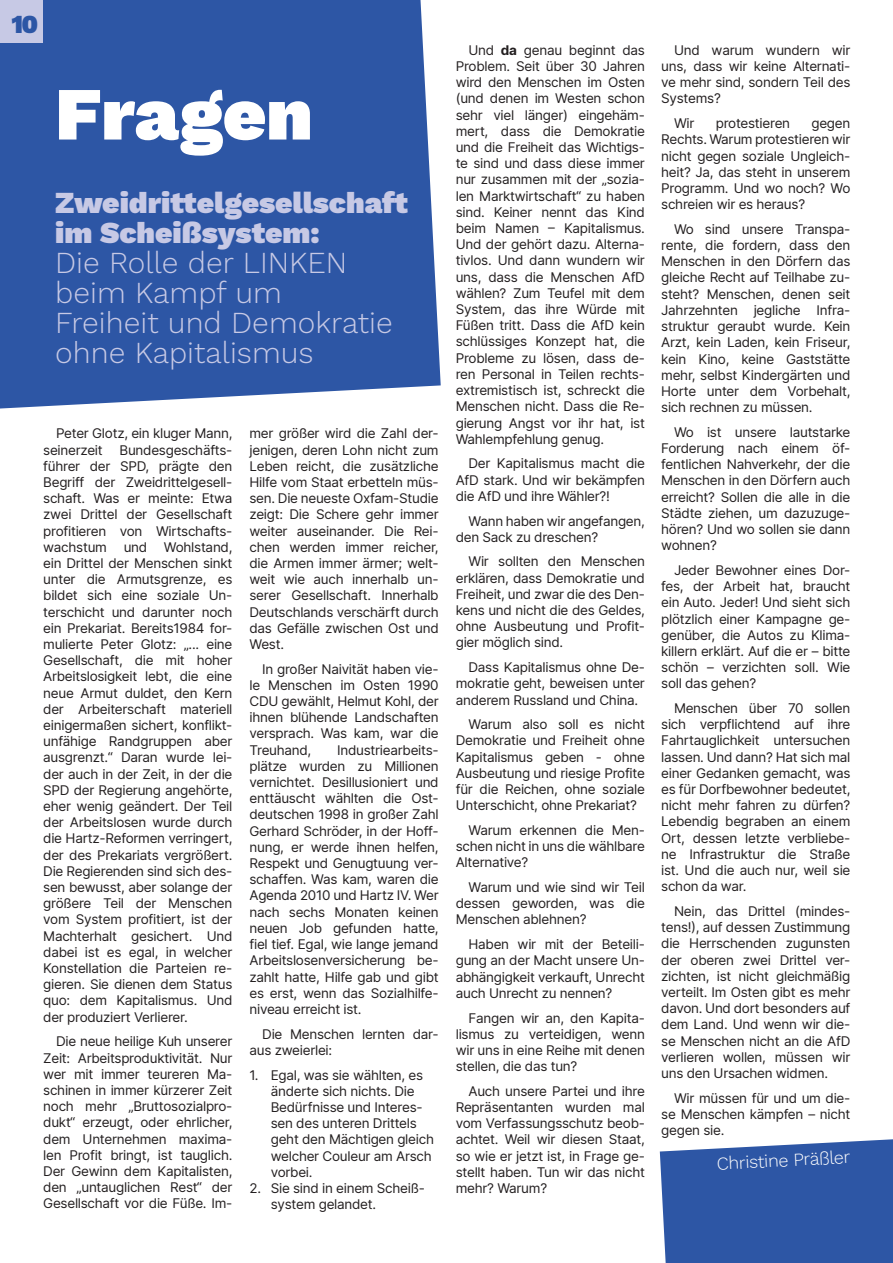
<style>
.page{position:relative;width:893px;height:1263px;background:#fff}
.page>*{position:absolute;margin:0;border:0;box-sizing:border-box;transform-origin:0 0}
.t1{font:900 75px "Work Sans";color:#fff}
.t2{font:300 30px/30px "Work Sans";color:#c7c9e5}
.t3{font:900 30px/30px "Work Sans";color:#c7c9e5}
.t4{font:900 25.5px "Work Sans";color:#2d56a5}
.t5{font:300 18px "Work Sans";color:#fff}
.t6{font:13.5px/16.2px "Inter";letter-spacing:-.02em;color:#231f20;text-align:justify}
.s1{font-weight:700}
</style>
<div class="page">
<div style="left:660px;top:1139px;width:233px;height:124px;background:#2d56a5"></div>
<div style="left:0;top:0;width:441px;height:408px;background:#2d56a5"></div>
<div style="left:0;top:0;width:43px;height:43px;background:#c7c9e5"></div>
<p class="t4" style="left:12px;top:5px;width:28px">10</p>
<p class="t1" style="left:55px;top:57px;width:259px">Fragen</p>
<p class="t3" style="left:55px;top:187px;width:354px">Zweidrittelgesellschaft im Scheißsystem:</p>
<p class="t2" style="left:55px;top:247px;width:339px">Die Rolle der LINKEN beim Kampf um<br>Freiheit und Demokratie ohne Kapitalismus</p>
<p class="t6" style="left:43px;top:425px;width:191px;text-align:left;text-indent:13px">Peter Glotz, ein kluger Mann, seinerzeit Bundesgeschäfts&shy;führer der SPD, prägte den<br>Begriff der Zweidrittelgesell&shy;schaft. Was er meinte: Etwa zwei Drittel der Gesellschaft profitieren von Wirtschafts&shy;wachstum und Wohlstand, ein Drittel der Menschen sinkt unter die Armutsgrenze, es bildet sich eine soziale Un&shy;terschicht und darunter noch ein Prekariat. Bereits1984 for&shy;mulierte Peter Glotz: „... eine<br>Gesellschaft, die mit hoher<br>Arbeitslosigkeit lebt, die eine neue Armut duldet, den Kern der Arbeiterschaft materiell einigermaßen sichert, konflikt&shy;unfähige Randgruppen aber ausgrenzt.“ Daran wurde lei&shy;der auch in der Zeit, in der die<br>SPD der Regierung angehörte, eher wenig geändert. Der Teil der Arbeitslosen wurde durch die Hartz-Reformen verringert, der des Prekariats vergrößert.<br>Die Regierenden sind sich des&shy;sen bewusst, aber solange der größere Teil der Menschen vom System profitiert, ist der<br>Machterhalt gesichert. Und dabei ist es egal, in welcher<br>Konstellation die Parteien re&shy;gieren. Sie dienen dem Status quo: dem Kapitalismus. Und der produziert Verlierer.</p>
<p class="t6" style="left:43px;top:1033px;width:191px;text-indent:13px">Die neue heilige Kuh unserer Zeit: Arbeitsproduktivität. Nur wer mit immer teureren Ma&shy;schinen in immer kürzerer Zeit noch mehr „Bruttosozialpro&shy;dukt“ erzeugt, oder ehrlicher, dem Unternehmen maxima&shy;len Profit bringt, ist tauglich.<br>Der Gewinn dem Kapitalisten, den „untauglichen Rest“ der Gesellschaft vor die Füße. Im-</p>
<p class="t6" style="left:249px;top:425px;width:191px">mer größer wird die Zahl der&shy;jenigen, deren Lohn nicht zum Leben reicht, die zusätzliche Hilfe vom Staat erbetteln müs&shy;sen. Die neueste Oxfam-Studie zeigt: Die Schere gehr immer weiter auseinander. Die Rei&shy;chen werden immer reicher, die Armen immer ärmer; welt&shy;weit wie auch innerhalb un&shy;serer Gesellschaft. Innerhalb Deutschlands verschärft durch das Gefälle zwischen Ost und West.</p>
<p class="t6" style="left:249px;top:660px;width:191px;text-indent:13px">In großer Naivität haben vie&shy;le Menschen im Osten 1990<br>CDU gewählt, Helmut Kohl, der ihnen blühende Landschaften versprach. Was kam, war die Treuhand,</p>
<p class="t6" style="left:249px;top:741px;width:191px;text-align:left;text-indent:88px">Industriearbeits&shy;plätze wurden zu Millionen vernichtet. Desillusioniert und enttäuscht wählten die Ost&shy;deutschen 1998 in großer Zahl<br>Gerhard Schröder, in der Hoff&shy;nung, er werde ihnen helfen,<br>Respekt und Genugtuung ver&shy;schaffen. Was kam, waren die<br>Agenda 2010 und Hartz IV. Wer nach sechs Monaten keinen neuen Job gefunden hatte, fiel tief. Egal, wie lange jemand<br>Arbeitslosenversicherung be&shy;zahlt hatte, Hilfe gab und gibt es erst, wenn das Sozialhilfe&shy;niveau erreicht ist.</p>
<p class="t6" style="left:249px;top:1025px;width:191px;text-indent:13px">Die Menschen lernten dar&shy;aus zweierlei:</p>
<p class="t6" style="left:271px;top:1066px;width:165px;text-align:left;text-indent:-21px">1. Egal, was sie wählten, es änderte sich nichts. Die<br>Bedürfnisse und Interes&shy;sen des unteren Drittels geht den Mächtigen gleich welcher Couleur am Arsch vorbei.</p>
<p class="t6" style="left:271px;top:1179px;width:156px;text-indent:-21px">2. Sie sind in einem Scheiß&shy;system gelandet.</p>
<p class="t6" style="left:456px;top:42px;width:191px;text-indent:13px">Und <span class="s1">da</span> genau beginnt das Problem. Seit über 30 Jahren wird den Menschen im Osten (und denen im Westen schon sehr viel länger) eingehäm&shy;mert, dass die Demokratie und die Freiheit das Wichtigs&shy;te sind und dass diese immer nur zusammen mit der „sozia&shy;len Marktwirtschaft“ zu haben sind. Keiner nennt das Kind beim Namen – Kapitalismus.<br>Und der gehört dazu. Alterna&shy;tivlos. Und dann wundern wir uns, dass die Menschen AfD wählen? Zum Teufel mit dem System, das ihre Würde mit Füßen tritt. Dass die AfD kein schlüssiges Konzept hat, die Probleme zu lösen, dass de&shy;ren Personal in Teilen rechts&shy;extremistisch ist, schreckt die Menschen nicht. Dass die Re&shy;gierung Angst vor ihr hat, ist Wahlempfehlung genug.</p>
<p class="t6" style="left:456px;top:455px;width:191px;text-indent:13px">Der Kapitalismus macht die AfD stark. Und wir bekämpfen die AfD und ihre Wähler?!</p>
<p class="t6" style="left:456px;top:512px;width:191px;text-indent:13px">Wann haben wir angefangen, den Sack zu dreschen?</p>
<p class="t6" style="left:456px;top:553px;width:191px;text-indent:13px">Wir sollten den Menschen erklären, dass Demokratie und Freiheit, und zwar die des Den&shy;kens und nicht die des Geldes, ohne Ausbeutung und Profit&shy;gier möglich sind.</p>
<p class="t6" style="left:456px;top:659px;width:191px;text-indent:13px">Dass Kapitalismus ohne De&shy;mokratie geht, beweisen unter anderem Russland und China.</p>
<p class="t6" style="left:456px;top:716px;width:191px;text-indent:13px">Warum also soll es nicht Demokratie und Freiheit ohne Kapitalismus geben - ohne Ausbeutung und riesige Profite für die Reichen, ohne soziale Unterschicht, ohne Prekariat?</p>
<p class="t6" style="left:456px;top:822px;width:191px;text-indent:13px">Warum erkennen die Men&shy;schen nicht in uns die wählbare Alternative?</p>
<p class="t6" style="left:456px;top:879px;width:191px;text-indent:13px">Warum und wie sind wir Teil dessen geworden, was die Menschen ablehnen?</p>
<p class="t6" style="left:456px;top:936px;width:191px;text-indent:13px">Haben wir mit der Beteili&shy;gung an der Macht unsere Un&shy;abhängigkeit verkauft, Unrecht auch Unrecht zu nennen?</p>
<p class="t6" style="left:456px;top:1009px;width:191px;text-indent:13px">Fangen wir an, den Kapita&shy;lismus zu verteidigen, wenn wir uns in eine Reihe mit denen stellen, die das tun?</p>
<p class="t6" style="left:456px;top:1082px;width:191px;text-indent:13px">Auch unsere Partei und ihre Repräsentanten wurden mal vom Verfassungsschutz beob&shy;achtet. Weil wir diesen Staat, so wie er jetzt ist, in Frage ge&shy;stellt haben. Tun wir das nicht mehr? Warum?</p>
<p class="t6" style="left:661px;top:42px;width:191px;text-indent:13px">Und warum wundern wir uns, dass wir keine Alternati&shy;ve mehr sind, sondern Teil des Systems?</p>
<p class="t6" style="left:674px;top:115px;width:22px">Wir</p>
<p class="t6" style="left:716px;top:115px;width:76px">protestieren</p>
<p class="t6" style="left:661px;top:115px;width:191px;text-indent:150px">gegen Rechts. Warum protestieren wir nicht gegen soziale Ungleich&shy;heit? Ja, das steht in unserem Programm. Und wo noch? Wo schreien wir es heraus?</p>
<p class="t6" style="left:661px;top:221px;width:191px;text-indent:13px">Wo sind unsere Transpa&shy;rente, die fordern, dass den Menschen in den Dörfern das gleiche Recht auf Teilhabe zu&shy;steht? Menschen, denen seit Jahrzehnten jegliche Infra&shy;struktur geraubt wurde. Kein Arzt, kein Laden, kein Friseur, kein Kino, keine Gaststätte mehr, selbst Kindergärten und Horte unter dem Vorbehalt, sich rechnen zu müssen.</p>
<p class="t6" style="left:661px;top:423px;width:191px;text-indent:13px">Wo ist unsere lautstarke Forderung nach einem öf&shy;fentlichen Nahverkehr, der die Menschen in den Dörfern auch erreicht? Sollen die alle in die Städte ziehen, um dazuzuge&shy;hören? Und wo sollen sie dann wohnen?</p>
<p class="t6" style="left:661px;top:562px;width:191px;text-indent:13px">Jeder Bewohner eines Dor&shy;fes, der Arbeit hat, braucht ein Auto. Jeder! Und sieht sich plötzlich einer Kampagne ge&shy;genüber, die Autos zu Klima&shy;killern erklärt. Auf die er – bitte schön – verzichten soll. Wie soll das gehen?</p>
<p class="t6" style="left:661px;top:700px;width:191px;text-indent:13px">Menschen über 70 sollen sich verpflichtend auf ihre Fahrtauglichkeit untersuchen lassen. Und dann? Hat sich mal einer Gedanken gemacht, was es für Dorfbewohner bedeutet, nicht mehr fahren zu dürfen?<br>Lebendig begraben an einem Ort, dessen letzte verbliebe&shy;ne Infrastruktur die Straße ist. Und die auch nur, weil sie schon da war.</p>
<p class="t6" style="left:661px;top:903px;width:191px;text-indent:13px">Nein, das Drittel (mindes&shy;tens!), auf dessen Zustimmung die Herrschenden zugunsten der oberen zwei Drittel ver&shy;zichten, ist nicht gleichmäßig verteilt. Im Osten gibt es mehr davon. Und dort besonders auf dem Land. Und wenn wir die&shy;se Menschen nicht an die AfD verlieren wollen, müssen wir uns den Ursachen widmen.</p>
<p class="t6" style="left:661px;top:1089px;width:191px;text-indent:13px">Wir müssen für und um die&shy;se Menschen kämpfen – nicht gegen sie.</p>
<p class="t5" style="left:716px;top:1150px;width:135px;rotate:-3deg">Christine Präßler</p>
</div>
